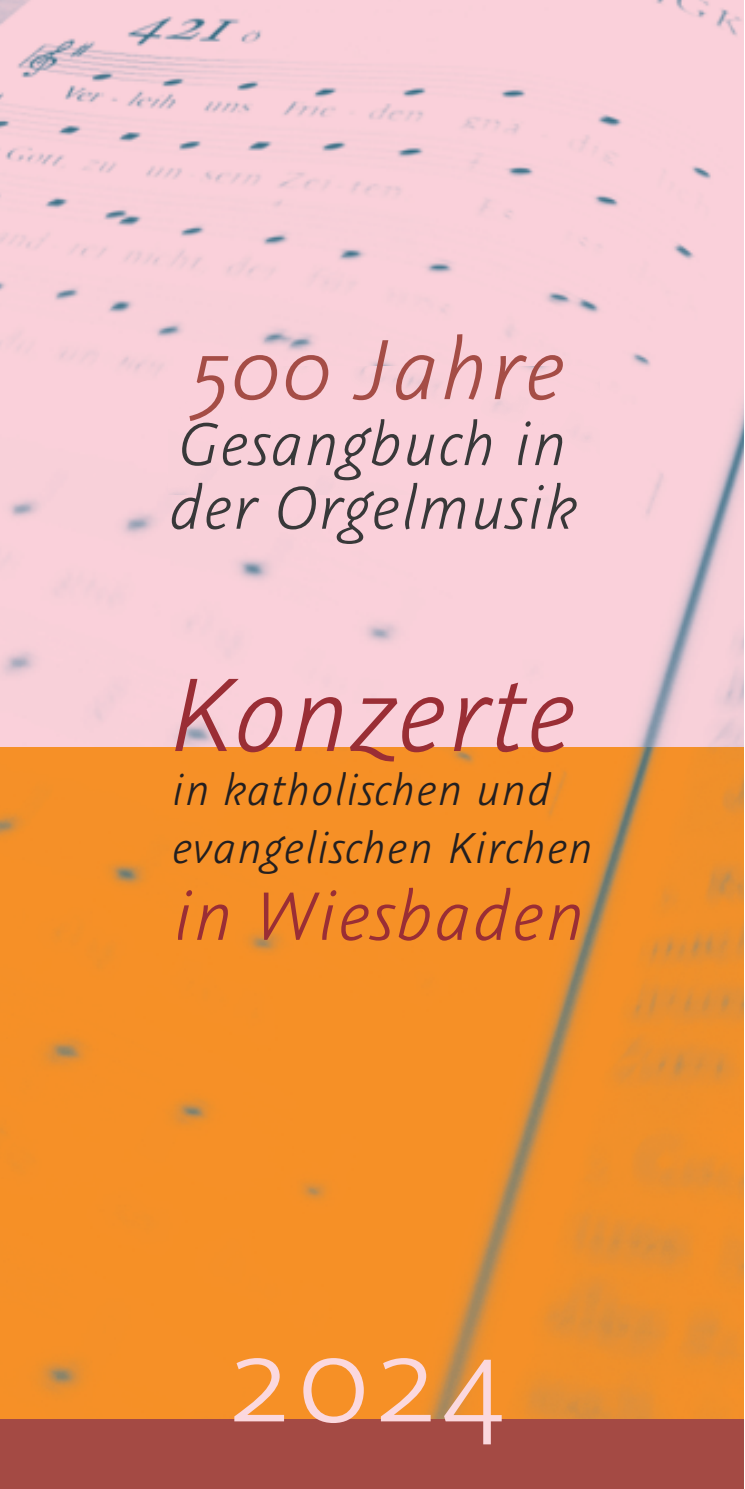
<style>
.page{position:relative;width:745px;height:1489px;background:#fff}
.page>*{position:absolute;margin:0;border:0;box-sizing:border-box;transform-origin:0 0}
.t1{font:300 137.5px "Graublau Sans";color:#fbd8de}
.t2{font:italic 300 117.25px "Graublau Sans";color:#9a2e35}
.t3{font:italic 300 95.75px "Graublau Sans";color:#a54d46}
.t4{font:italic 300 76.75px "Graublau Sans";color:#9a2e35}
.t5{font:italic 300 67.75px/63.5px "Graublau Sans";color:#383839}
.t6{font:italic 300 48.5px/58.2px "Graublau Sans";color:#231f20}
</style>
<div class="page">
<img style="left:0;top:1px;width:742px;height:747px">
<img style="left:0;top:748px;width:742px;height:670px">
<div style="left:0;top:1418px;width:742px;height:70px;background:#a44a44"></div>
<div style="left:168px;top:366px;width:431px;height:128px;background:#fad0da"></div>
<h3 class="t3" style="left:192px;top:309px;width:374px">500 Jahre</h3>
<h3 class="t5" style="left:168px;top:410px;width:410px">Gesangbuch in der Orgelmusik</h3>
<h2 class="t2" style="left:165px;top:640px;width:412px">Konzerte</h2>
<p class="t6" style="left:171px;top:758px;width:423px">in katholischen und evangelischen Kirchen</p>
<h3 class="t4" style="left:172px;top:867px;width:414px">in Wiesbaden</h3>
<h1 class="t1" style="left:228px;top:1291px;width:279px">2024</h1>
</div>
